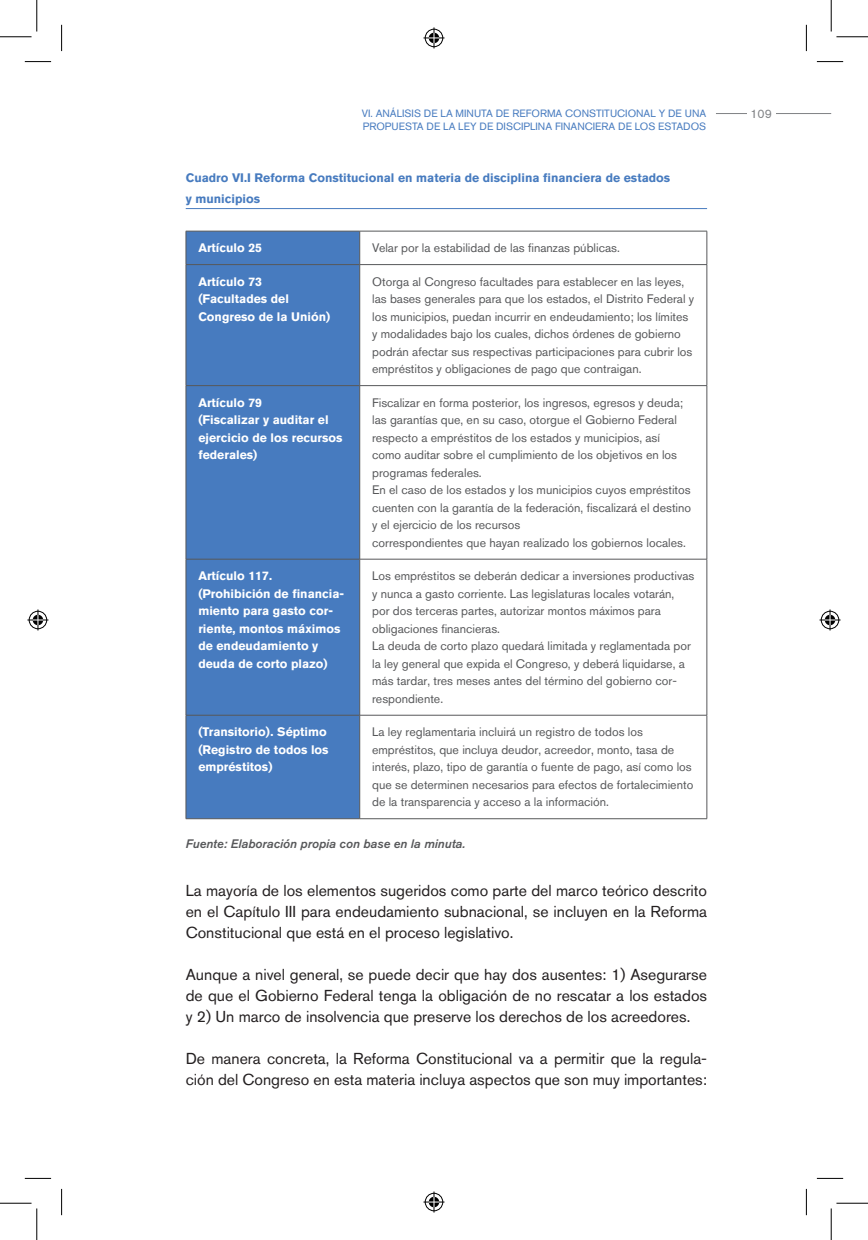
<style>
.page{position:relative;width:868px;height:1240px;background:#fff}
.page>*{position:absolute;margin:0;border:0;box-sizing:border-box;transform-origin:0 0}
.t1{font:15.75px/21px "Akzidenz Grotesk BQ";color:#231f20;text-align:justify}
.t2{font:12.25px/17.5px "Akzidenz Grotesk BQ";color:#57585a}
.t3{font:700 12.25px/17.5px "Akzidenz Grotesk BQ";color:#fff}
.t4{font:700 12.25px/21px "Akzidenz Grotesk BQ";color:#477bbf}
.t5{font:italic 12.25px "Akzidenz Grotesk BQ Med";color:#57585a}
.t6{font:12.25px "Akzidenz Grotesk BQ";color:#808285}
.t7{font:10.5px "Akzidenz Grotesk BQ";color:#477bbf}
</style>
<div class="page">
<hr style="left:715px;top:113px;width:115px;height:1px;background:#808285">
<div style="left:746px;top:99px;width:29px;height:29px;background:#fff"></div>
<hr style="left:186px;top:208px;width:520px;height:1px;background:#477bbf">
<div style="left:186px;top:232px;width:173px;height:586px;background:#477bbf"></div>
<hr style="left:186px;top:231px;width:173px;height:1px;background:#57585a">
<hr style="left:185px;top:231px;width:1px;height:33px;background:#57585a">
<hr style="left:359px;top:231px;width:347px;height:1px;background:#57585a">
<hr style="left:359px;top:231px;width:1px;height:33px;background:#57585a">
<hr style="left:706px;top:231px;width:1px;height:33px;background:#57585a">
<hr style="left:186px;top:264px;width:173px;height:1px;background:#57585a">
<hr style="left:185px;top:265px;width:1px;height:120px;background:#57585a">
<hr style="left:359px;top:264px;width:347px;height:1px;background:#57585a">
<hr style="left:359px;top:265px;width:1px;height:120px;background:#57585a">
<hr style="left:706px;top:265px;width:1px;height:120px;background:#57585a">
<hr style="left:186px;top:385px;width:173px;height:1px;background:#57585a">
<hr style="left:185px;top:386px;width:1px;height:173px;background:#57585a">
<hr style="left:359px;top:385px;width:347px;height:1px;background:#57585a">
<hr style="left:359px;top:386px;width:1px;height:173px;background:#57585a">
<hr style="left:706px;top:386px;width:1px;height:173px;background:#57585a">
<hr style="left:186px;top:559px;width:173px;height:1px;background:#57585a">
<hr style="left:185px;top:559px;width:1px;height:156px;background:#57585a">
<hr style="left:359px;top:559px;width:347px;height:1px;background:#57585a">
<hr style="left:359px;top:559px;width:1px;height:156px;background:#57585a">
<hr style="left:706px;top:559px;width:1px;height:156px;background:#57585a">
<hr style="left:186px;top:714px;width:173px;height:1px;background:#57585a">
<hr style="left:185px;top:715px;width:1px;height:103px;background:#57585a">
<hr style="left:359px;top:714px;width:347px;height:1px;background:#57585a">
<hr style="left:359px;top:715px;width:1px;height:103px;background:#57585a">
<hr style="left:706px;top:715px;width:1px;height:103px;background:#57585a">
<hr style="left:186px;top:818px;width:173px;height:1px;background:#57585a">
<hr style="left:359px;top:818px;width:347px;height:1px;background:#57585a">
<svg style="left:25px;top:61px;width:26px;height:1px"></svg>
<svg style="left:816px;top:61px;width:26px;height:1px"></svg>
<svg style="left:25px;top:1177px;width:26px;height:1px"></svg>
<svg style="left:817px;top:1177px;width:25px;height:1px"></svg>
<svg style="left:61px;top:25px;width:1px;height:26px"></svg>
<svg style="left:61px;top:1188px;width:1px;height:26px"></svg>
<svg style="left:805px;top:25px;width:1px;height:26px"></svg>
<svg style="left:805px;top:1189px;width:1px;height:25px"></svg>
<hr style="left:0;top:36px;width:32px;height:1px;background:#000">
<hr style="left:836px;top:36px;width:30px;height:1px;background:#000">
<hr style="left:0;top:1202px;width:32px;height:1px;background:#000">
<hr style="left:836px;top:1202px;width:30px;height:1px;background:#000">
<hr style="left:36px;top:0;width:1px;height:32px;background:#000">
<hr style="left:36px;top:1208px;width:1px;height:31px;background:#000">
<hr style="left:830px;top:0;width:1px;height:32px;background:#000">
<hr style="left:830px;top:1208px;width:1px;height:31px;background:#000">
<svg style="left:423px;top:27px;width:21px;height:21px"></svg>
<svg style="left:423px;top:1191px;width:21px;height:21px"></svg>
<svg style="left:27px;top:609px;width:21px;height:21px"></svg>
<svg style="left:819px;top:609px;width:21px;height:21px"></svg>
<p class="t7" style="left:361px;top:107px;width:346px">VI. ANÁLISIS DE LA MINUTA DE REFORMA CONSTITUCIONAL Y DE UNA</p>
<p class="t6" style="left:750px;top:106px;width:23px">109</p>
<p class="t7" style="left:362px;top:120px;width:345px">PROPUESTA DE LA LEY DE DISCIPLINA FINANCIERA DE LOS ESTADOS</p>
<p class="t4" style="left:186px;top:167px;width:486px">Cuadro VI.I Reforma Constitucional en materia de disciplina financiera de estados y municipios</p>
<p class="t3" style="left:198px;top:239px;width:65px">Artículo 25</p>
<p class="t2" style="left:372px;top:239px;width:249px">Velar por la estabilidad de las finanzas públicas.</p>
<p class="t3" style="left:198px;top:272px;width:133px">Artículo 73 (Facultades del<br>Congreso de la Unión)</p>
<p class="t2" style="left:372px;top:272px;width:323px">Otorga al Congreso facultades para establecer en las leyes, las bases generales para que los estados, el Distrito Federal y los municipios, puedan incurrir en endeudamiento; los límites y modalidades bajo los cuales, dichos órdenes de gobierno podrán afectar sus respectivas participaciones para cubrir los empréstitos y obligaciones de pago que contraigan.</p>
<p class="t3" style="left:198px;top:393px;width:146px">Artículo 79<br>(Fiscalizar y auditar el ejercicio de los recursos federales)</p>
<p class="t2" style="left:372px;top:393px;width:320px">Fiscalizar en forma posterior, los ingresos, egresos y deuda; las garantías que, en su caso, otorgue el Gobierno Federal respecto a empréstitos de los estados y municipios, así como auditar sobre el cumplimiento de los objetivos en los programas federales.<br>En el caso de los estados y los municipios cuyos empréstitos cuenten con la garantía de la federación, fiscalizará el destino y el ejercicio de los recursos<br>correspondientes que hayan realizado los gobiernos locales.</p>
<p class="t3" style="left:198px;top:567px;width:147px">Artículo 117. (Prohibición de financia&shy;miento para gasto cor&shy;riente, montos máximos de endeudamiento y deuda de corto plazo)</p>
<p class="t2" style="left:372px;top:567px;width:324px">Los empréstitos se deberán dedicar a inversiones productivas y nunca a gasto corriente. Las legislaturas locales votarán, por dos terceras partes, autorizar montos máximos para obligaciones financieras.<br>La deuda de corto plazo quedará limitada y reglamentada por la ley general que expida el Congreso, y deberá liquidarse, a más tardar, tres meses antes del término del gobierno cor&shy;respondiente.</p>
<p class="t3" style="left:198px;top:723px;width:132px">(Transitorio). Séptimo (Registro de todos los empréstitos)</p>
<p class="t2" style="left:372px;top:723px;width:322px">La ley reglamentaria incluirá un registro de todos los empréstitos, que incluya deudor, acreedor, monto, tasa de interés, plazo, tipo de garantía o fuente de pago, así como los que se determinen necesarios para efectos de fortalecimiento de la transparencia y acceso a la información.</p>
<p class="t5" style="left:186px;top:836px;width:281px">Fuente: Elaboración propia con base en la minuta.</p>
<p class="t1" style="left:186px;top:880px;width:522px">La mayoría de los elementos sugeridos como parte del marco teórico descrito en el Capítulo III para endeudamiento subnacional, se incluyen en la Reforma Constitucional que está en el proceso legislativo.</p>
<p class="t1" style="left:186px;top:964px;width:522px">Aunque a nivel general, se puede decir que hay dos ausentes: 1) Asegurarse de que el Gobierno Federal tenga la obligación de no rescatar a los estados y 2) Un marco de insolvencia que preserve los derechos de los acreedores.</p>
<p class="t1" style="left:186px;top:1048px;width:522px">De manera concreta, la Reforma Constitucional va a permitir que la regula&shy;ción del Congreso en esta materia incluya aspectos que son muy importantes:</p>
</div>
